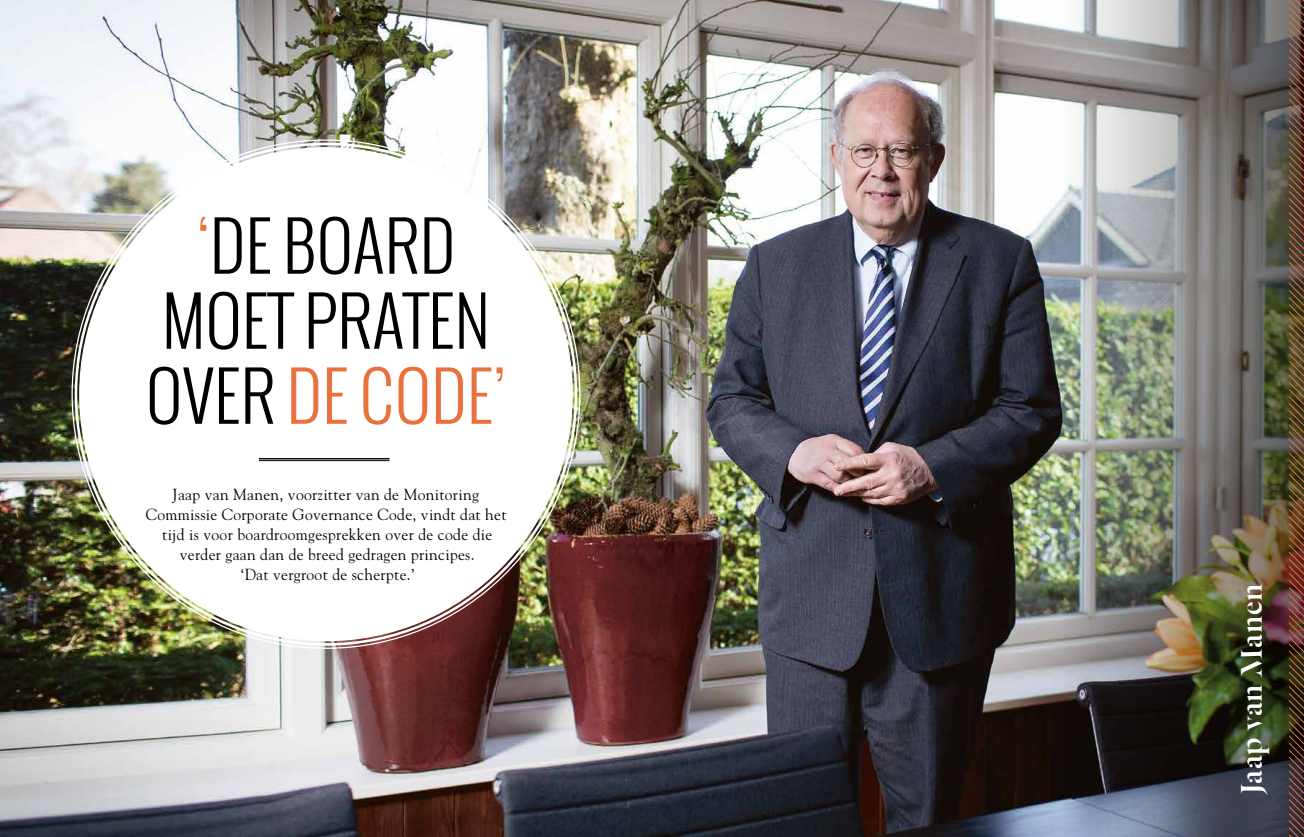
<style>
.page{position:relative;width:1304px;height:837px;background:#fff}
.page>*{position:absolute;margin:0;border:0;box-sizing:border-box;transform-origin:0 0}
.t1{font:300 67px/75px "Oswald";color:#000;text-align:center}
.t2{font:32.8px "Dala Floda Roman No.2";letter-spacing:.025em;color:#fff}
.t3{font:16px/20px "Goudy";letter-spacing:.02em;color:#000;text-align:center}
.s1{color:#ea703d}
</style>
<div class="page">
<img style="left:0;top:0;width:714px;height:836px">
<div style="left:80px;top:148px;width:492px;height:492px;background:#fff;border-radius:50%"></div>
<hr style="left:259px;top:458px;width:130px;height:1px;background:#000">
<hr style="left:259px;top:460px;width:130px;height:1px;background:#000">
<img style="left:714px;top:0;width:576px;height:836px">
<img style="left:1290px;top:0;width:14px;height:836px">
<h1 class="t1" style="left:146px;top:208px;width:362px"><span class="s1">‘</span>DE BOARD<br>MOET PRATEN<br>OVER <span class="s1">DE CODE’</span></h1>
<p class="t3" style="left:146px;top:483px;width:362px">Jaap van Manen, voorzitter van de Monitoring Commissie Corporate Governance Code, vindt dat het tijd is voor boardroomgesprekken over de code die verder gaan dan de breed gedragen principes.<br>‘Dat vergroot de scherpte.’</p>
<h2 class="t2" style="left:1230px;top:794px;width:212px;rotate:-90deg">Jaap van Manen</h2>
</div>
